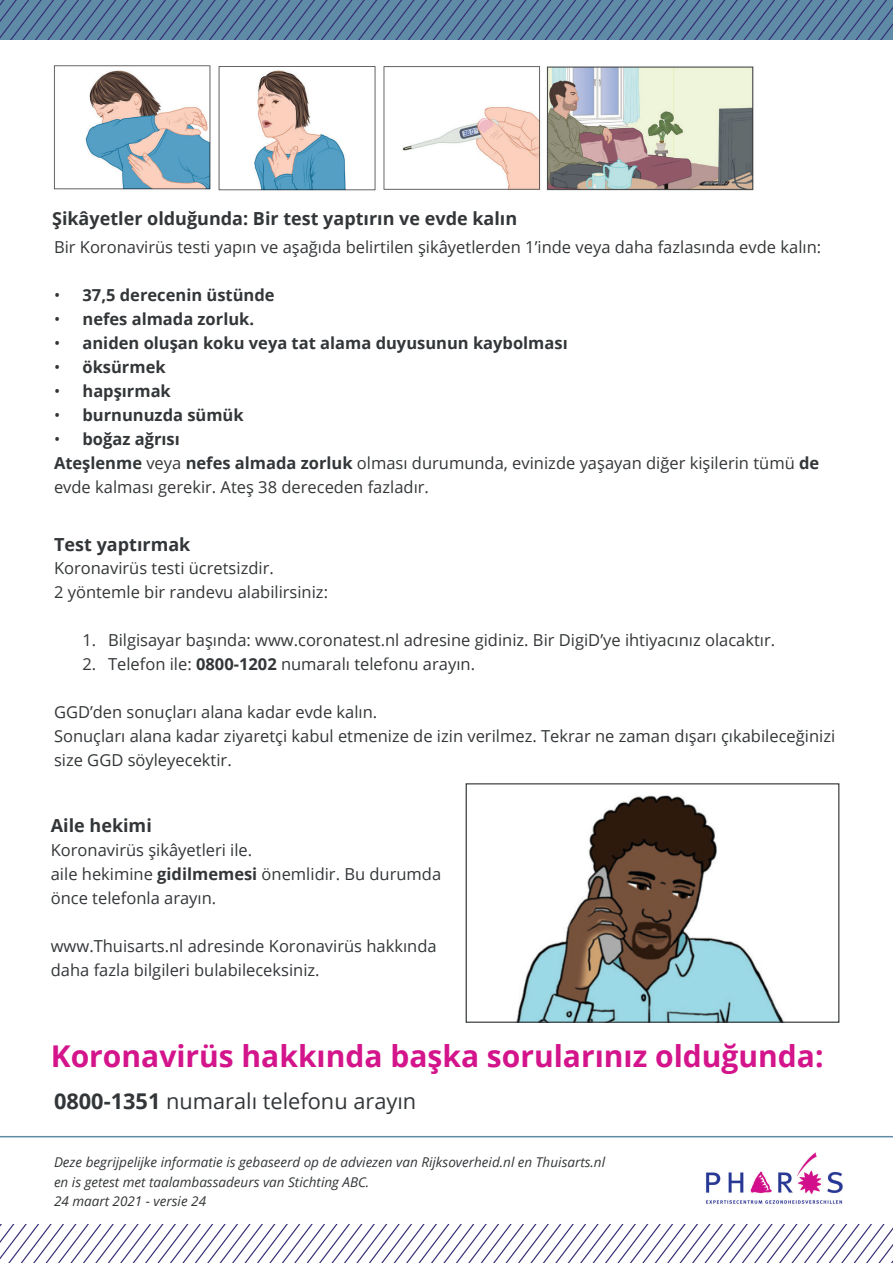
<style>
.page{position:relative;width:893px;height:1263px;background:#fff}
.page>*{position:absolute;margin:0;border:0;box-sizing:border-box;transform-origin:0 0}
.t1{font:700 30px "Open Sans";color:#d3148b}
.t2{font:21.75px "Open Sans";color:#333638}
.t3{font:700 18px "Open Sans";color:#333638}
.t4{font:16.5px/24px "Open Sans";color:#333638}
.t5{font:700 16.5px "Open Sans";color:#333638}
.t6{font:italic 13.5px/19.5px "Open Sans";color:#333638}
.s1{font-weight:400}
.s2{font-weight:700}
</style>
<div class="page">
<img style="left:706px;top:1152px;width:137px;height:52px">
<img style="left:53px;top:65px;width:701px;height:126px">
<img style="left:516px;top:795px;width:268px;height:226px">
<div style="left:466px;top:783px;width:373px;height:240px;border:1px solid #333638"></div>
<svg style="left:0;top:1225px;width:893px;height:38px"></svg>
<hr style="left:0;top:1136px;width:893px;height:1px;background:#608ba7">
<svg style="left:0;top:0;width:893px;height:40px;background:#5a7fa1"></svg>
<p class="t3" style="left:52px;top:206px;width:467px">Şikâyetler olduğunda: Bir test yaptırın ve evde kalın</p>
<p class="t4" style="left:54px;top:234px;width:769px">Bir Koronavirüs testi yapın ve aşağıda belirtilen şikâyetlerden 1’inde veya daha fazlasında evde kalın:</p>
<p class="t5" style="left:54px;top:283px;width:222px"><span class="s1">•</span> 37,5 derecenin üstünde</p>
<p class="t5" style="left:54px;top:307px;width:202px"><span class="s1">•</span> nefes almada zorluk.</p>
<p class="t5" style="left:54px;top:331px;width:515px"><span class="s1">•</span> aniden oluşan koku veya tat alama duyusunun kaybolması</p>
<p class="t5" style="left:54px;top:355px;width:113px"><span class="s1">•</span> öksürmek</p>
<p class="t5" style="left:54px;top:379px;width:118px"><span class="s1">•</span> hapşırmak</p>
<p class="t5" style="left:54px;top:403px;width:191px"><span class="s1">•</span> burnunuzda sümük</p>
<p class="t4" style="left:54px;top:426px;width:767px">• <span class="s2">boğaz ağrısı<br>Ateşlenme</span> veya <span class="s2">nefes almada zorluk</span> olması durumunda, evinizde yaşayan diğer kişilerin tümü <span class="s2">de </span>evde kalması gerekir. Ateş 38 dereceden fazladır.</p>
<p class="t3" style="left:54px;top:531px;width:138px">Test yaptırmak</p>
<p class="t4" style="left:54px;top:556px;width:276px">Koronavirüs testi ücretsizdir.<br>2 yöntemle bir randevu alabilirsiniz:</p>
<p class="t4" style="left:83px;top:628px;width:694px">1. Bilgisayar başında: www.coronatest.nl adresine gidiniz. Bir DigiD’ye ihtiyacınız olacaktır.</p>
<p class="t4" style="left:83px;top:652px;width:394px">2. Telefon ile: <span class="s2">0800-1202</span> numaralı telefonu arayın.</p>
<p class="t4" style="left:54px;top:700px;width:783px">GGD’den sonuçları alana kadar evde kalın.<br>Sonuçları alana kadar ziyaretçi kabul etmenize de izin verilmez. Tekrar ne zaman dışarı çıkabileceğinizi size GGD söyleyecektir.</p>
<p class="t3" style="left:51px;top:812px;width:102px">Aile hekimi</p>
<p class="t4" style="left:51px;top:837px;width:392px">Koronavirüs şikâyetleri ile.<br>aile hekimine <span class="s2">gidilmemesi</span> önemlidir. Bu durumda önce telefonla arayın.</p>
<p class="t4" style="left:51px;top:933px;width:387px">www.Thuisarts.nl adresinde Koronavirüs hakkında daha fazla bilgileri bulabileceksiniz.</p>
<h1 class="t1" style="left:51px;top:1035px;width:774px">Koronavirüs hakkında başka sorularınız olduğunda:</h1>
<h2 class="t2" style="left:54px;top:1086px;width:364px"><span class="s2">0800-1351</span> numaralı telefonu arayın</h2>
<p class="t6" style="left:54px;top:1152px;width:553px">Deze begrijpelijke informatie is gebaseerd op de adviezen van Rijksoverheid.nl en Thuisarts.nl en is getest met taalambassadeurs van Stichting ABC.<br>24 maart 2021 - versie 24</p>
</div>
